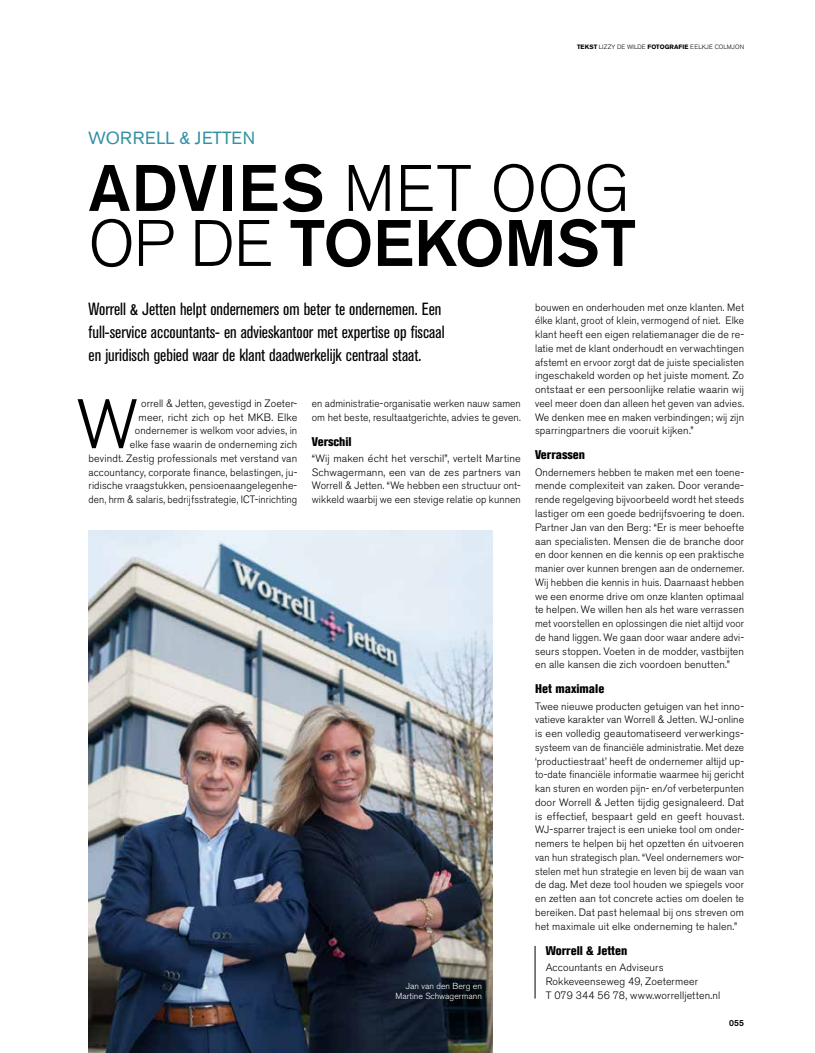
<style>
.page{position:relative;width:815px;height:1053px;background:#fff}
.page>*{position:absolute;margin:0;border:0;box-sizing:border-box;transform-origin:0 0}
.t1{font:300 69.38px "Akzidenz Grotesk BQ";color:#000}
.t2{font:500 65px/55px "Akzidenz Grotesk BE";color:#000}
.t3{font:condensed 17.5px/22.5px "Akzidenz Grotesk BE";color:#000}
.t4{font:17.5px "Akzidenz Grotesk BE";letter-spacing:.02em;color:#3291a4}
.t5{font:800 condensed 12.5px "Akzidenz Grotesk BE";color:#000}
.t6{font:300 10.62px/13.8px "Akzidenz Grotesk BE";letter-spacing:.01em;color:#000;text-align:justify}
.t7{font:300 10.62px/13.8px "Akzidenz Grotesk BE";letter-spacing:.01em;color:#000;scale:.95 1}
.t8{font:300 8.75px/10px "Akzidenz Grotesk BE";color:#fff;text-align:right}
.t9{font:500 8.75px "Akzidenz Grotesk BE";color:#000}
.t10{font:300 6.25px "Akzidenz Grotesk BE";letter-spacing:.02em;color:#000}
.s1{font-weight:700}
.s2{font-weight:300}
</style>
<div class="page">
<img style="left:89px;top:530px;width:404px;height:522px">
<hr style="left:535px;top:945px;width:1px;height:53px;background:#000">
<h3 class="t4" style="left:88px;top:128px;width:169px">WORRELL &amp; JETTEN</h3>
<p class="t10" style="left:577px;top:44px;width:169px"><span class="s1">TEKST</span> Lizzy de Wilde <span class="s1">FOTOGRAFIE</span> Eelkje Colmjon</p>
<h2 class="t2" style="left:89px;top:160px;width:549px">ADVIES <span class="s2">met oog op de</span> TOEKOMST</h2>
<h3 class="t3" style="left:89px;top:298px;width:357px">Worrell &amp; Jetten helpt ondernemers om beter te ondernemen. Een full-service accountants- en advieskantoor met expertise op fiscaal en juridisch gebied waar de klant daadwerkelijk centraal staat.</h3>
<h1 class="t1" style="left:77px;top:385px;width:62px">W</h1>
<p class="t6" style="left:89px;top:396px;width:210px;text-align:right">orrell &amp; Jetten, gevestigd in Zoeter-<br>meer, richt zich op het MKB. Elke ondernemer is welkom voor advies, in<br>elke fase waarin de onderneming zich<br>bevindt. Zestig professionals met verstand van accountancy, corporate finance, belastingen, ju&shy;ridische vraagstukken, pensioenaangelegenhe&shy;den, hrm &amp; salaris, bedrijfsstrategie, I CT-inrichting</p>
<p class="t7" style="left:312px;top:396px;width:222px">en administratie-organisatie werken nauw samen om het beste, resultaatgerichte, advies te geven.</p>
<p class="t5" style="left:312px;top:434px;width:41px">Verschil</p>
<p class="t6" style="left:312px;top:451px;width:211px">“Wij maken écht het verschil”, vertelt M artine Schwagermann, een van de zes partners van Worrell &amp; Jetten. “We hebben een structuur ont&shy;wikkeld waarbij we een stevige relatie op kunnen</p>
<p class="t8" style="left:395px;top:980px;width:88px">Jan van den Berg en<br>M artine Schwagermann</p>
<p class="t6" style="left:535px;top:300px;width:211px">bouwen en onderhouden met onze klanten. Met élke klant, groot of klein, vermogend of niet. Elke klant heeft een eigen relatiemanager die de re&shy;latie met de klant onderhoudt en verwachtingen afstemt en ervoor zorgt dat de juiste specialisten ingeschakeld worden op het juiste moment. Zo ontstaat er een persoonlijke relatie waarin wij veel meer doen dan alleen het geven van advies.<br>We denken mee en maken verbindingen; wij zijn sparringpartners die vooruit kijken.”</p>
<p class="t5" style="left:535px;top:448px;width:52px">Verrassen</p>
<p class="t6" style="left:535px;top:465px;width:211px">Ondernemers hebben te maken met een toene&shy;mende complexiteit van zaken. Door verande&shy;rende regelgeving bijvoorbeeld wordt het steeds lastiger om een goede bedrijfsvoering te doen.<br>Partner Jan van den Berg: “Er is meer behoefte aan specialisten. Mensen die de branche door en door kennen en die kennis op een praktische manier over kunnen brengen aan de ondernemer.<br>Wij hebben die kennis in huis. Daarnaast hebben we een enorme drive om onze klanten optimaal te helpen. We willen hen als het ware verrassen met voorstellen en oplossingen die niet altijd voor de hand liggen. We gaan door waar andere advi&shy;seurs stoppen. Voeten in de modder, vastbijten en alle kansen die zich voordoen benutten.”</p>
<p class="t5" style="left:535px;top:681px;width:71px">Het maximale</p>
<p class="t6" style="left:535px;top:699px;width:211px">Twee nieuwe producten getuigen van het inno&shy;vatieve karakter van Worrell &amp; Jetten. WJ-online is een volledig geautomatiseerd verwerkings&shy;systeem van de financiële administratie. M et deze ‘productiestraat’ heeft de ondernemer altijd up&shy;to-date financiële informatie waarmee hij gericht kan sturen en worden pijn- en/of verbeterpunten door Worrell &amp; Jetten tijdig gesignaleerd. Dat is effectief, bespaart geld en geeft houvast.<br>WJ-sparrer traject is een unieke tool om onder&shy;nemers te helpen bij het opzetten én uitvoeren van hun strategisch plan. “Veel ondernemers wor&shy;stelen met hun strategie en leven bij de waan van de dag. Met deze tool houden we spiegels voor en zetten aan tot concrete acties om doelen te bereiken. Dat past helemaal bij ons streven om het maximale uit elke onderneming te halen.”</p>
<p class="t5" style="left:546px;top:943px;width:83px">Worrell &amp; Jetten</p>
<p class="t6" style="left:546px;top:960px;width:176px;text-align:left">Accountants en Adviseurs<br>Rokkeveenseweg 49, Zoetermeer<br>T 079 344 56 78, www.worrelljetten.nl</p>
<p class="t9" style="left:729px;top:1017px;width:17px">055</p>
</div>
